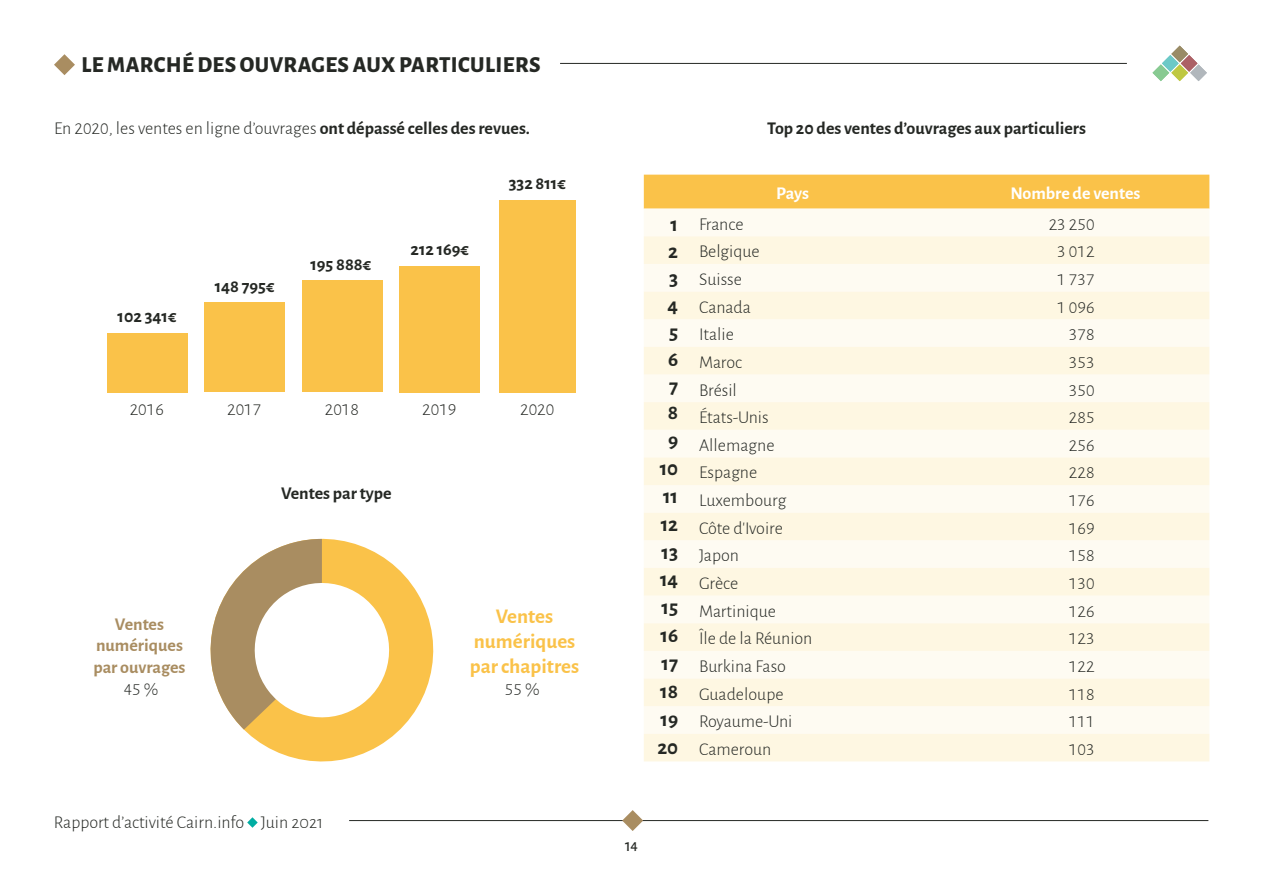
<style>
.page{position:relative;width:1263px;height:893px;background:#fff}
.page>*{position:absolute;margin:0;border:0;box-sizing:border-box;transform-origin:0 0}
.t1{font:800 22.5px "Alegreya Sans";letter-spacing:.02em;color:#252824}
.Titre_-_article{font:700 21px "Alegreya Sans";color:#252824}
.Graph_-_Nombres__ble{font:700 21px/25.2px "Alegreya Sans";color:#fac249;text-align:center}
.Tableau_-_intérieur{font:300 18px "Alegreya Sans";color:#252824}
.Texte_-_article{font:300 18px "Alegreya Sans";color:#252824}
.Titre_-_article-2{font:700 18px "Alegreya Sans";color:#252824}
.Graph_-_Nombres__bla{font:700 18px "Alegreya Sans";color:#252824}
.Graph_-_Nombres__ble-2{font:700 18px/21.6px "Alegreya Sans";color:#a98d61;text-align:center}
.Graph_-_légendes{font:300 18px "Alegreya Sans";color:#252824}
.Tableau_-_titre_cent{font:700 18px "Alegreya Sans";color:#fff}
.Tableau_-_titre_alig{font:700 18px "Alegreya Sans";color:#fff}
.t2{font:500 15px "Alegreya Sans";color:#252824}
.s1{font-weight:700}
</style>
<div class="page">
<hr style="left:349px;top:820px;width:859px;height:1px;background:#252824">
<svg style="left:247px;top:817px;width:11px;height:11px"></svg>
<svg style="left:1152px;top:46px;width:55px;height:35px"></svg>
<hr style="left:560px;top:63px;width:567px;height:1px;background:#252824">
<svg style="left:54px;top:54px;width:21px;height:21px"></svg>
<svg style="left:622px;top:810px;width:21px;height:21px"></svg>
<div style="left:644px;top:175px;width:565px;height:34px;background:#fac249"></div>
<div style="left:644px;top:209px;width:565px;height:27px;background:#fefbf2"></div>
<svg style="left:644px;top:236px;width:565px;height:525px;fill:#fef7e2"></svg>
<svg style="left:244px;top:538px;width:190px;height:224px;fill:#fac249"></svg>
<svg style="left:210px;top:539px;width:188px;height:191px"></svg>
<div style="left:107px;top:333px;width:80px;height:59px;background:#fac249"></div>
<div style="left:204px;top:302px;width:81px;height:90px;background:#fac249"></div>
<div style="left:302px;top:281px;width:81px;height:111px;background:#fac249"></div>
<div style="left:399px;top:266px;width:81px;height:126px;background:#fac249"></div>
<div style="left:499px;top:200px;width:77px;height:192px;background:#fac249"></div>
<p class="t1" style="left:82px;top:48px;width:461px">LE MARCHÉ DES OUVRAGES AUX PARTICULIERS</p>
<p class="Texte_-_article" style="left:54px;top:116px;width:477px">En 2020, les ventes en ligne d’ouvrages <span class="s1">ont dépassé celles des revues.</span></p>
<p class="Graph_-_Nombres__bla" style="left:118px;top:303px;width:60px">102 341€</p>
<p class="Graph_-_légendes" style="left:130px;top:397px;width:36px">2016</p>
<p class="Graph_-_Nombres__bla" style="left:215px;top:273px;width:61px">148 795€</p>
<p class="Graph_-_Nombres__bla" style="left:310px;top:251px;width:62px">195 888€</p>
<p class="Graph_-_Nombres__bla" style="left:410px;top:236px;width:60px">212 169€</p>
<p class="Graph_-_légendes" style="left:227px;top:397px;width:36px">2017</p>
<p class="Graph_-_légendes" style="left:325px;top:397px;width:36px">2018</p>
<p class="Titre_-_article-2" style="left:281px;top:480px;width:112px">Ventes par type</p>
<p class="Graph_-_légendes" style="left:422px;top:397px;width:36px">2019</p>
<p class="Graph_-_Nombres__bla" style="left:509px;top:170px;width:58px">332 811€</p>
<p class="Graph_-_légendes" style="left:520px;top:397px;width:36px">2020</p>
<p class="Graph_-_Nombres__ble-2" style="left:93px;top:612px;width:94px">Ventes numériques par ouvrages</p>
<p class="Graph_-_légendes" style="left:124px;top:677px;width:36px">45 %</p>
<p class="Graph_-_Nombres__ble" style="left:470px;top:602px;width:111px">Ventes numériques par chapitres</p>
<p class="Graph_-_légendes" style="left:505px;top:677px;width:36px">55 %</p>
<p class="Texte_-_article" style="left:54px;top:810px;width:271px">Rapport d’activité Cairn.info Juin 2021</p>
<p class="Titre_-_article" style="left:671px;top:209px;width:9px">1</p>
<p class="Titre_-_article" style="left:668px;top:236px;width:11px">2</p>
<p class="Titre_-_article" style="left:669px;top:263px;width:11px">3</p>
<p class="Titre_-_article" style="left:668px;top:290px;width:12px">4</p>
<p class="Titre_-_article" style="left:669px;top:317px;width:11px">5</p>
<p class="Titre_-_article" style="left:668px;top:344px;width:12px">6</p>
<p class="Titre_-_article" style="left:669px;top:371px;width:11px">7</p>
<p class="Titre_-_article" style="left:668px;top:396px;width:12px">8</p>
<p class="Titre_-_article" style="left:668px;top:424px;width:12px">9</p>
<p class="Titre_-_article" style="left:660px;top:452px;width:20px">10</p>
<p class="Titre_-_article" style="left:663px;top:480px;width:17px">11</p>
<p class="Titre_-_article" style="left:661px;top:508px;width:19px">12</p>
<p class="Titre_-_article" style="left:661px;top:536px;width:18px">13</p>
<p class="Titre_-_article" style="left:660px;top:564px;width:20px">14</p>
<p class="Titre_-_article" style="left:661px;top:592px;width:18px">15</p>
<p class="Titre_-_article" style="left:660px;top:620px;width:19px">16</p>
<p class="Titre_-_article" style="left:661px;top:648px;width:18px">17</p>
<p class="Titre_-_article" style="left:660px;top:676px;width:19px">18</p>
<p class="Titre_-_article" style="left:660px;top:704px;width:19px">19</p>
<p class="Titre_-_article" style="left:657px;top:732px;width:22px">20</p>
<p class="Titre_-_article-2" style="left:767px;top:115px;width:320px">Top 20 des ventes d’ouvrages aux particuliers</p>
<p class="Tableau_-_titre_alig" style="left:776px;top:180px;width:35px">Pays</p>
<p class="Tableau_-_titre_cent" style="left:1010px;top:180px;width:132px">Nombre de ventes</p>
<p class="Tableau_-_intérieur" style="left:699px;top:212px;width:46px">France</p>
<p class="Tableau_-_intérieur" style="left:1049px;top:212px;width:47px">23 250</p>
<p class="Tableau_-_intérieur" style="left:699px;top:240px;width:62px">Belgique</p>
<p class="Tableau_-_intérieur" style="left:1057px;top:240px;width:39px">3 012</p>
<p class="Tableau_-_intérieur" style="left:699px;top:267px;width:44px">Suisse</p>
<p class="Tableau_-_intérieur" style="left:1057px;top:267px;width:39px">1 737</p>
<p class="Tableau_-_intérieur" style="left:699px;top:295px;width:53px">Canada</p>
<p class="Tableau_-_intérieur" style="left:1057px;top:295px;width:39px">1 096</p>
<p class="Tableau_-_intérieur" style="left:699px;top:322px;width:36px">Italie</p>
<p class="Tableau_-_intérieur" style="left:1069px;top:322px;width:27px">378</p>
<p class="Tableau_-_intérieur" style="left:699px;top:350px;width:45px">Maroc</p>
<p class="Tableau_-_intérieur" style="left:1069px;top:350px;width:27px">353</p>
<p class="Tableau_-_intérieur" style="left:699px;top:378px;width:39px">Brésil</p>
<p class="Tableau_-_intérieur" style="left:1069px;top:378px;width:27px">350</p>
<p class="Tableau_-_intérieur" style="left:699px;top:405px;width:71px">États-Unis</p>
<p class="Tableau_-_intérieur" style="left:1069px;top:405px;width:27px">285</p>
<p class="Tableau_-_intérieur" style="left:699px;top:433px;width:77px">Allemagne</p>
<p class="Tableau_-_intérieur" style="left:1069px;top:433px;width:27px">256</p>
<p class="Tableau_-_intérieur" style="left:699px;top:461px;width:60px">Espagne</p>
<p class="Tableau_-_intérieur" style="left:1069px;top:461px;width:27px">228</p>
<p class="Tableau_-_intérieur" style="left:699px;top:488px;width:89px">Luxembourg</p>
<p class="Tableau_-_intérieur" style="left:1069px;top:488px;width:27px">176</p>
<p class="Tableau_-_intérieur" style="left:699px;top:516px;width:85px">Côte d'Ivoire</p>
<p class="Tableau_-_intérieur" style="left:1069px;top:516px;width:27px">169</p>
<p class="Tableau_-_intérieur" style="left:699px;top:544px;width:41px">Japon</p>
<p class="Tableau_-_intérieur" style="left:1069px;top:544px;width:27px">158</p>
<p class="Tableau_-_intérieur" style="left:699px;top:571px;width:41px">Grèce</p>
<p class="Tableau_-_intérieur" style="left:1069px;top:571px;width:27px">130</p>
<p class="Tableau_-_intérieur" style="left:699px;top:599px;width:78px">Martinique</p>
<p class="Tableau_-_intérieur" style="left:1069px;top:599px;width:27px">126</p>
<p class="Tableau_-_intérieur" style="left:699px;top:627px;width:115px">Île de la Réunion</p>
<p class="Tableau_-_intérieur" style="left:1069px;top:627px;width:27px">123</p>
<p class="Tableau_-_intérieur" style="left:699px;top:654px;width:88px">Burkina Faso</p>
<p class="Tableau_-_intérieur" style="left:1069px;top:654px;width:27px">122</p>
<p class="Tableau_-_intérieur" style="left:699px;top:682px;width:86px">Guadeloupe</p>
<p class="Tableau_-_intérieur" style="left:1069px;top:682px;width:27px">118</p>
<p class="Tableau_-_intérieur" style="left:699px;top:709px;width:95px">Royaume-Uni</p>
<p class="Tableau_-_intérieur" style="left:1069px;top:709px;width:27px">111</p>
<p class="Tableau_-_intérieur" style="left:699px;top:737px;width:74px">Cameroun</p>
<p class="Tableau_-_intérieur" style="left:1069px;top:737px;width:27px">103</p>
<p class="t2" style="left:625px;top:835px;width:14px">14</p>
</div>
